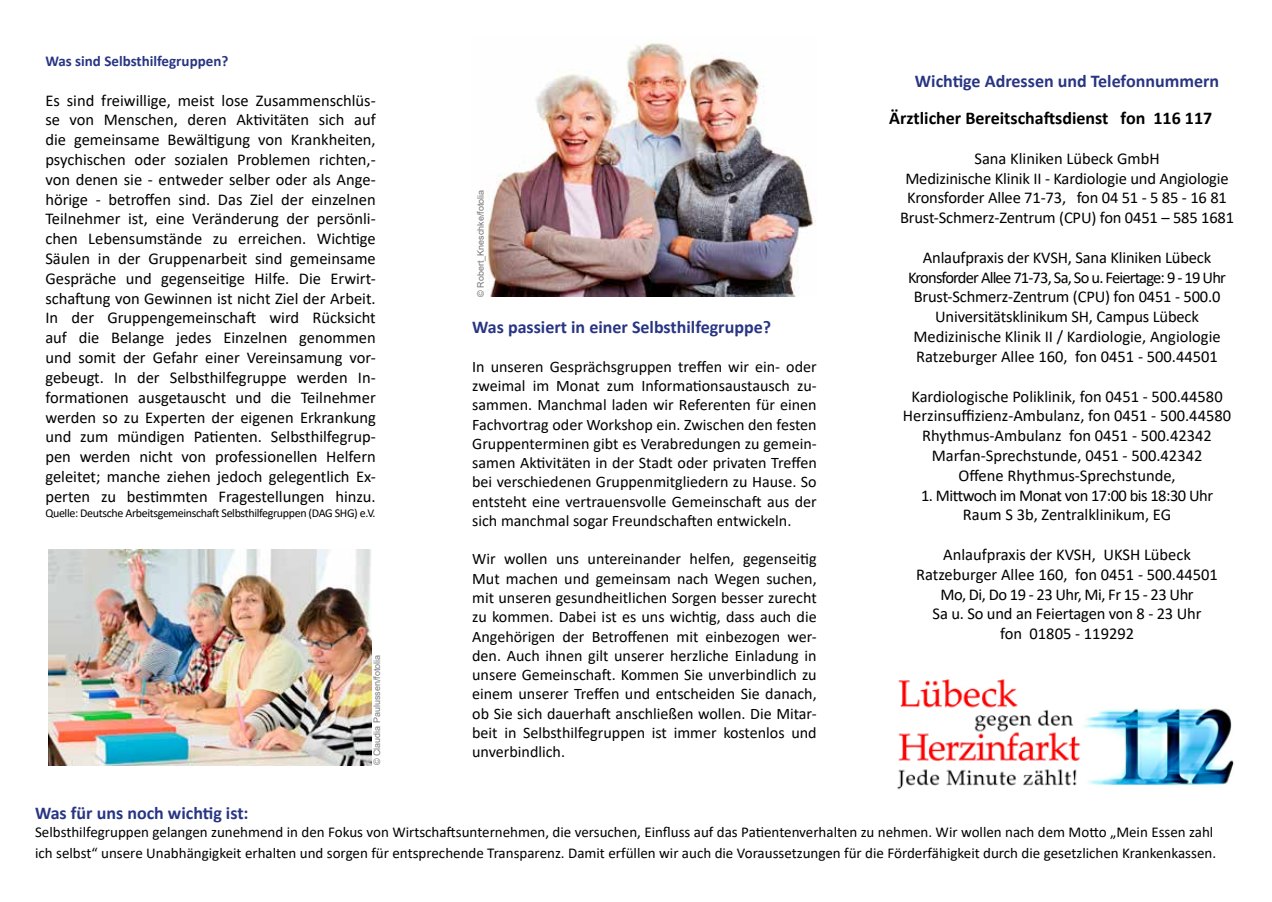
<style>
.page{position:relative;width:1272px;height:902px;background:#fff}
.page>*{position:absolute;margin:0;border:0;box-sizing:border-box;transform-origin:0 0}
.t1{font:700 18px "Calibri";color:#283583}
.t2{font:700 18px "Calibri";color:#000}
.t3{font:16.5px/19.8px "Calibri";letter-spacing:-.01em;color:#000;text-align:center}
.t4{font:16.5px/19.8px "Calibri";letter-spacing:-.03em;color:#000;text-align:center}
.t5{font:16.05px/19.2px "Calibri";color:#000;text-align:justify}
.t6{font:15px/21.6px "Calibri";color:#000}
.t7{font:700 15px "Calibri";color:#283583}
.t8{font:12px "Calibri";letter-spacing:-.03em;color:#000}
.t9{font:9px "Arial";color:#797979}
.t10{font:9px "Arial";color:#757474}
</style>
<div class="page">
<img style="left:49px;top:550px;width:322px;height:215px">
<img style="left:487px;top:43px;width:329px;height:253px">
<img style="left:897px;top:679px;width:337px;height:111px">
<p class="t7" style="left:45px;top:50px;width:184px">Was sind Selbsthilfegruppen?</p>
<p class="t3" style="left:45px;top:90px;width:332px;text-align:justify">Es sind freiwillige, meist lose Zusammenschlüs&shy;se von Menschen, deren Aktivitäten sich auf die gemeinsame Bewältigung von Krankheiten, psychischen oder sozialen Problemen richten,- von denen sie - entweder selber oder als Ange&shy;hörige - betroffen sind. Das Ziel der einzelnen Teilnehmer ist, eine Veränderung der persönli&shy;chen Lebensumstände zu erreichen. Wichtige Säulen in der Gruppenarbeit sind gemeinsame Gespräche und gegenseitige Hilfe. Die Erwirt&shy;schaftung von Gewinnen ist nicht Ziel der Arbeit.<br>In der Gruppengemeinschaft wird Rücksicht auf die Belange jedes Einzelnen genommen und somit der Gefahr einer Vereinsamung vor&shy;gebeugt. In der Selbsthilfegruppe werden In&shy;formationen ausgetauscht und die Teilnehmer werden so zu Experten der eigenen Erkrankung und zum mündigen Patienten. Selbsthilfegrup&shy;pen werden nicht von professionellen Helfern geleitet; manche ziehen jedoch gelegentlich Ex&shy;perten zu bestimmten Fragestellungen hinzu.</p>
<p class="t8" style="left:45px;top:504px;width:332px">Quelle: Deutsche Arbeitsgemeinschaft Selbsthilfegruppen (DAG SHG) e.V.</p>
<p class="t9" style="left:371px;top:765px;width:112px;rotate:-90deg">© Claudia Paulussen/fotolia</p>
<p class="t10" style="left:474px;top:297px;width:109px;rotate:-90deg">© Robert_Kneschke/fotolia</p>
<p class="t1" style="left:472px;top:314px;width:300px">Was passiert in einer Selbsthilfegruppe?</p>
<p class="t5" style="left:472px;top:356px;width:346px">In unseren Gesprächsgruppen treffen wir ein- oder zweimal im Monat zum Informationsaustausch zu&shy;sammen. Manchmal laden wir Referenten für einen Fachvortrag oder Workshop ein. Zwischen den festen Gruppenterminen gibt es Verabredungen zu gemein&shy;samen Aktivitäten in der Stadt oder privaten Treffen bei verschiedenen Gruppenmitgliedern zu Hause. So entsteht eine vertrauensvolle Gemeinschaft aus der sich manchmal sogar Freundschaften entwickeln.</p>
<p class="t5" style="left:472px;top:549px;width:346px">Wir wollen uns untereinander helfen, gegenseitig Mut machen und gemeinsam nach Wegen suchen, mit unseren gesundheitlichen Sorgen besser zurecht zu kommen. Dabei ist es uns wichtig, dass auch die Angehörigen der Betroffenen mit einbezogen wer&shy;den. Auch ihnen gilt unserer herzliche Einladung in unsere Gemeinschaft. Kommen Sie unverbindlich zu einem unserer Treffen und entscheiden Sie danach, ob Sie sich dauerhaft anschließen wollen. Die Mitar&shy;beit in Selbsthilfegruppen ist immer kostenlos und unverbindlich.</p>
<p class="t1" style="left:915px;top:68px;width:306px">Wichtige Adressen und Telefonnummern</p>
<p class="t2" style="left:889px;top:105px;width:325px">Ärztlicher Bereitschaftsdienst fon 116 117</p>
<p class="t3" style="left:900px;top:148px;width:335px">Sana Kliniken Lübeck GmbH<br>Medizinische Klinik II - Kardiologie und Angiologie Kronsforder Allee 71-73, fon 04 51 - 5 85 - 16 81<br>Brust-Schmerz-Zentrum (CPU) fon 0451 – 585 1681</p>
<p class="t3" style="left:908px;top:247px;width:319px">Anlaufpraxis der KVSH, Sana Kliniken Lübeck Kronsforder Allee 71-73, Sa, So u. Feiertage: 9 - 19 Uhr Brust-Schmerz-Zentrum (CPU) fon 0451 - 500.0<br>Universitätsklinikum SH, Campus Lübeck Medizinische Klinik II / Kardiologie, Angiologie Ratzeburger Allee 160, fon 0451 - 500.44501</p>
<p class="t3" style="left:903px;top:385px;width:330px">Kardiologische Poliklinik, fon 0451 - 500.44580<br>Herzinsuffizienz-Ambulanz, fon 0451 - 500.44580<br>Rhythmus-Ambulanz fon 0451 - 500.42342<br>Marfan-Sprechstunde, 0451 - 500.42342<br>Offene Rhythmus-Sprechstunde,</p>
<p class="t4" style="left:921px;top:484px;width:293px">1. Mittwoch im Monat von 17:00 bis 18:30 Uhr<br>Raum S 3b, Zentralklinikum, EG</p>
<p class="t3" style="left:916px;top:544px;width:303px">Anlaufpraxis der KVSH, UKSH Lübeck Ratzeburger Allee 160, fon 0451 - 500.44501<br>Mo, Di, Do 19 - 23 Uhr, Mi, Fr 15 - 23 Uhr<br>Sa u. So und an Feiertagen von 8 - 23 Uhr<br>fon 01805 - 119292</p>
<p class="t1" style="left:35px;top:799px;width:215px">Was für uns noch wichtig ist:</p>
<p class="t6" style="left:35px;top:820px;width:1182px">Selbsthilfegruppen gelangen zunehmend in den Fokus von Wirtschaftsunternehmen, die versuchen, Einfluss auf das Patientenverhalten zu nehmen. Wir wollen nach dem Motto „Mein Essen zahl ich selbst“ unsere Unabhängigkeit erhalten und sorgen für entsprechende Transparenz. Damit erfüllen wir auch die Voraussetzungen für die Förderfähigkeit durch die gesetzlichen Krankenkassen.</p>
</div>
